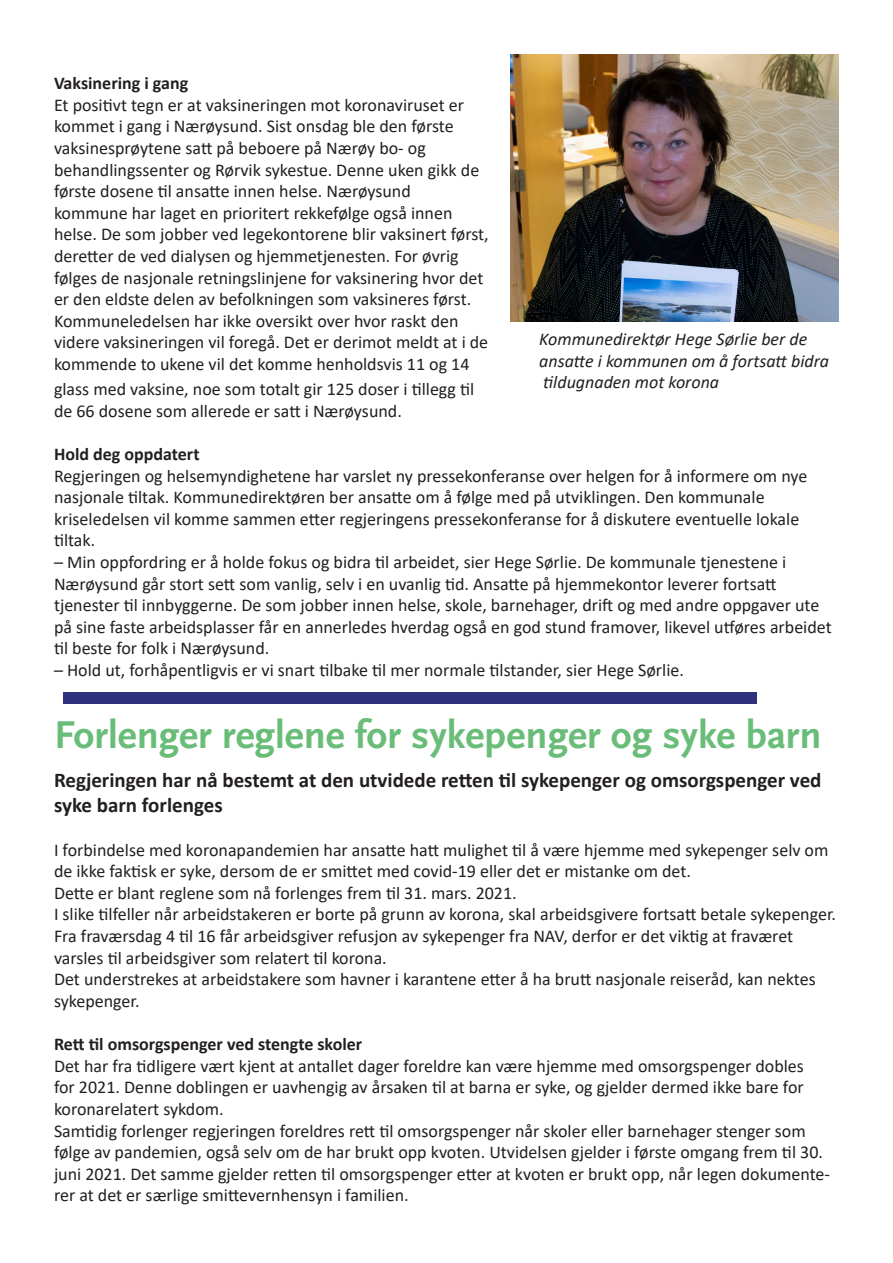
<style>
.page{position:relative;width:893px;height:1263px;background:#fff}
.page>*{position:absolute;margin:0;border:0;box-sizing:border-box;transform-origin:0 0}
.t1{font:700 40.5px "Scala Sans Pro";color:#69bd78}
.t2{font:700 21px/25.2px "Calibri";color:#231f20}
.t3{font:18px/21.6px "Calibri";color:#231f20}
.t4{font:italic 18px/21.6px "Calibri";color:#231f20}
.t5{font:700 18px "Calibri";color:#231f20}
</style>
<div class="page">
<img style="left:510px;top:54px;width:329px;height:267px">
<div style="left:64px;top:693px;width:693px;height:11px;background:#30317e"></div>
<p class="t5" style="left:54px;top:70px;width:136px">Vaksinering i gang</p>
<p class="t3" style="left:54px;top:93px;width:412px">Et positivt tegn er at vaksineringen mot koronaviruset er kommet i gang i Nærøysund. Sist onsdag ble den første</p>
<p class="t3" style="left:54px;top:137px;width:373px">vaksinesprøytene satt på beboere på Nærøy bo- og</p>
<p class="t3" style="left:54px;top:158px;width:427px">behandlingssenter og Rørvik sykestue. Denne uken gikk de første dosene til ansatte innen helse. Nærøysund</p>
<p class="t3" style="left:54px;top:201px;width:436px">kommune har laget en prioritert rekkefølge også innen helse. De som jobber ved legekontorene blir vaksinert først, deretter de ved dialysen og hjemmetjenesten. For øvrig følges de nasjonale retningslinjene for vaksinering hvor det er den eldste delen av befolkningen som vaksineres først.<br>Kommuneledelsen har ikke oversikt over hvor raskt den videre vaksineringen vil foregå. Det er derimot meldt at i de kommende to ukene vil det komme henholdsvis 11 og 14</p>
<p class="t3" style="left:54px;top:378px;width:422px">glass med vaksine, noe som totalt gir 125 doser i tillegg til</p>
<p class="t3" style="left:54px;top:399px;width:349px">de 66 dosene som allerede er satt i Nærøysund.</p>
<p class="t5" style="left:54px;top:441px;width:147px">Hold deg oppdatert</p>
<p class="t3" style="left:54px;top:464px;width:755px">Regjeringen og helsemyndighetene har varslet ny pressekonferanse over helgen for å informere om nye nasjonale tiltak. Kommunedirektøren ber ansatte om å følge med på utviklingen. Den kommunale</p>
<p class="t3" style="left:54px;top:507px;width:747px">kriseledelsen vil komme sammen etter regjeringens pressekonferanse for å diskutere eventuelle lokale tiltak.</p>
<p class="t3" style="left:54px;top:551px;width:734px">– Min oppfordring er å holde fokus og bidra til arbeidet, sier Hege Sørlie. De kommunale tjenestene i</p>
<p class="t3" style="left:54px;top:572px;width:724px">Nærøysund går stort sett som vanlig, selv i en uvanlig tid. Ansatte på hjemmekontor leverer fortsatt</p>
<p class="t3" style="left:54px;top:594px;width:779px">tjenester til innbyggerne. De som jobber innen helse, skole, barnehager, drift og med andre oppgaver ute på sine faste arbeidsplasser får en annerledes hverdag også en god stund framover, likevel utføres arbeidet til beste for folk i Nærøysund.</p>
<p class="t3" style="left:54px;top:659px;width:631px">– Hold ut, forhåpentligvis er vi snart tilbake til mer normale tilstander, sier Hege Sørlie.</p>
<p class="t4" style="left:539px;top:328px;width:291px">Kommunedirektør Hege Sørlie ber de ansatte i kommunen om å fortsatt bidra</p>
<p class="t4" style="left:543px;top:371px;width:177px">tildugnaden mot korona</p>
<p class="t1" style="left:54px;top:711px;width:769px">Forlenger reglene for sykepenger og syke barn</p>
<p class="t2" style="left:54px;top:767px;width:769px">Regjeringen har nå bestemt at den utvidede retten til sykepenger og omsorgspenger ved syke barn forlenges</p>
<p class="t3" style="left:54px;top:838px;width:776px">I forbindelse med koronapandemien har ansatte hatt mulighet til å være hjemme med sykepenger selv om de ikke faktisk er syke, dersom de er smittet med covid-19 eller det er mistanke om det.</p>
<p class="t3" style="left:54px;top:882px;width:464px">Dette er blant reglene som nå forlenges frem til 31. mars. 2021.</p>
<p class="t3" style="left:54px;top:903px;width:783px">I slike tilfeller når arbeidstakeren er borte på grunn av korona, skal arbeidsgivere fortsatt betale sykepenger.<br>Fra fraværsdag 4 til 16 får arbeidsgiver refusjon av sykepenger fra NAV, derfor er det viktig at fraværet</p>
<p class="t3" style="left:54px;top:946px;width:334px">varsles til arbeidsgiver som relatert til korona.</p>
<p class="t3" style="left:54px;top:968px;width:763px">Det understrekes at arbeidstakere som havner i karantene etter å ha brutt nasjonale reiseråd, kan nektes sykepenger.</p>
<p class="t5" style="left:54px;top:1031px;width:310px">Rett til omsorgspenger ved stengte skoler</p>
<p class="t3" style="left:54px;top:1054px;width:751px;text-align:justify">Det har fra tidligere vært kjent at antallet dager foreldre kan være hjemme med omsorgspenger dobles for 2021. Denne doblingen er uavhengig av årsaken til at barna er syke, og gjelder dermed ikke bare for koronarelatert sykdom.</p>
<p class="t3" style="left:54px;top:1119px;width:753px">Samtidig forlenger regjeringen foreldres rett til omsorgspenger når skoler eller barnehager stenger som</p>
<p class="t3" style="left:54px;top:1141px;width:778px">følge av pandemien, også selv om de har brukt opp kvoten. Utvidelsen gjelder i første omgang frem til 30. juni 2021. Det samme gjelder retten til omsorgspenger etter at kvoten er brukt opp, når legen dokumente&shy;rer at det er særlige smittevernhensyn i familien.</p>
</div>
